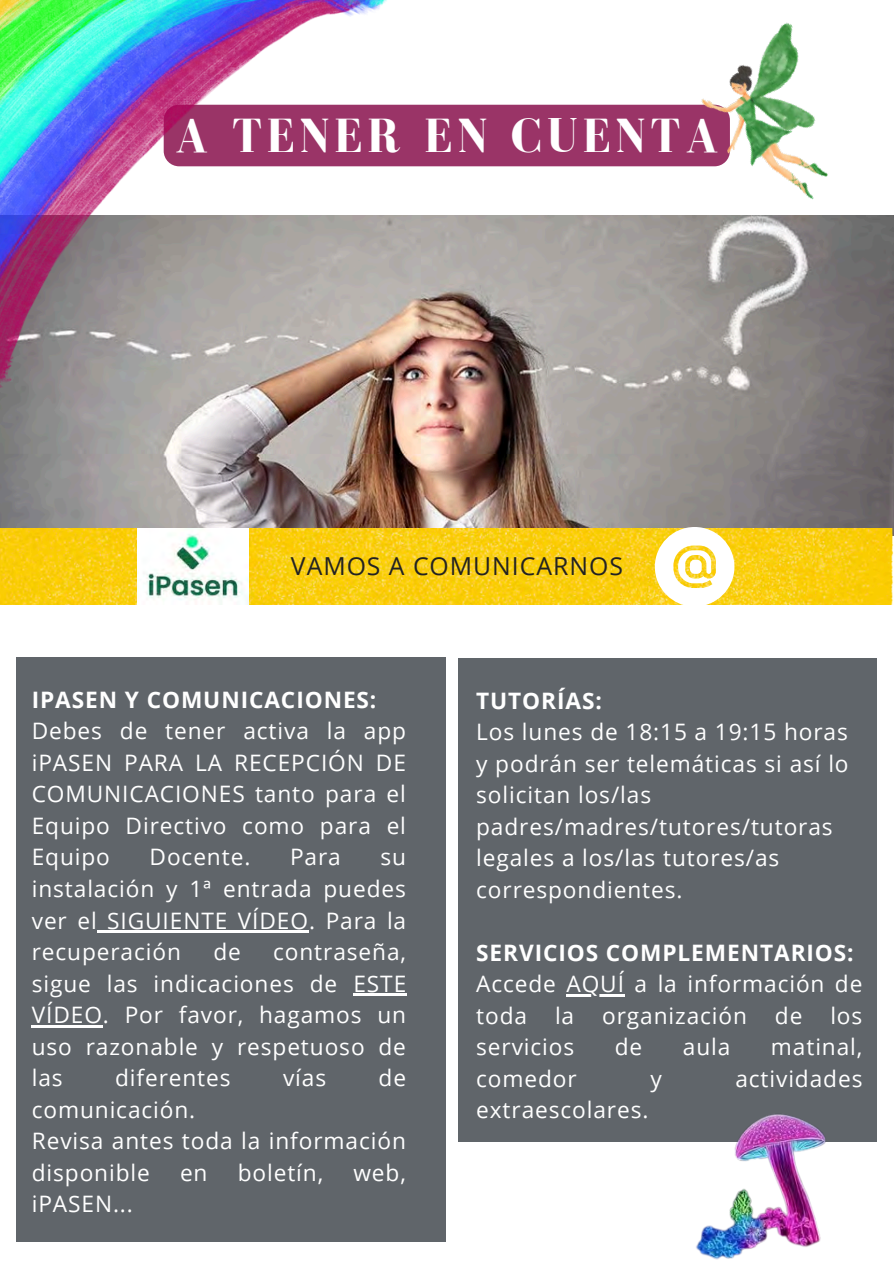
<style>
.page{position:relative;width:894px;height:1264px;background:#fff}
.page>*{position:absolute;margin:0;border:0;box-sizing:border-box;transform-origin:0 0}
.t1{font:700 49.35px "Bodoni FLF";letter-spacing:.1em;color:#fff}
.t2{font:24.75px "Open Sans";letter-spacing:.04em;color:#222}
.t3{font:22.65px/31.5px "Open Sans";letter-spacing:.04em;color:#fff;text-align:justify}
.t4{font:700 22.65px "Open Sans";letter-spacing:.04em;color:#fff}
</style>
<div class="page">
<img style="left:0;top:215px;width:893px;height:313px">
<img style="left:0;top:528px;width:893px;height:77px">
<img style="left:137px;top:528px;width:112px;height:77px">
<svg style="left:654px;top:527px;width:80px;height:78px"></svg>
<div style="left:17px;top:657px;width:428px;height:584px;background:#60656a"></div>
<div style="left:458px;top:658px;width:418px;height:483px;background:#60656a"></div>
<div style="left:405px;top:105px;width:281px;height:61px;background:#9a3467"></div>
<hr style="left:98px;top:930px;width:211px;height:3px;background:#fff">
<hr style="left:353px;top:993px;width:54px;height:3px;background:#fff">
<hr style="left:32px;top:1025px;width:71px;height:2px;background:#fff">
<hr style="left:566px;top:994px;width:58px;height:2px;background:#fff">
<img style="left:0;top:0;width:405px;height:395px">
<img style="left:694px;top:1114px;width:132px;height:146px">
<img style="left:686px;top:22px;width:186px;height:202px">
<p class="t1" style="left:175px;top:109px;width:545px">A TENER EN CUENTA</p>
<p class="t2" style="left:291px;top:548px;width:333px">VAMOS A COMUNICARNOS</p>
<h1 class="t4" style="left:32px;top:683px;width:346px">IPASEN Y COMUNICACIONES:</h1>
<p class="t3" style="left:32px;top:715px;width:375px">Debes de tener activa la app iPASEN PARA LA RECEPCIÓN DE COMUNICACIONES tanto para el Equipo Directivo como para el Equipo</p>
<p class="t3" style="left:149px;top:841px;width:102px">Docente.</p>
<p class="t3" style="left:290px;top:841px;width:52px">Para</p>
<p class="t3" style="left:32px;top:841px;width:376px;text-indent:348px">su instalación y 1ª entrada puedes ver el SIGUIENTE VÍDEO. Para la recuperación</p>
<p class="t3" style="left:213px;top:935px;width:29px">de</p>
<p class="t3" style="left:32px;top:935px;width:376px;text-indent:241px">contraseña, sigue las indicaciones de ESTE VÍDEO. Por favor, hagamos un uso razonable y respetuoso de las</p>
<p class="t3" style="left:115px;top:1061px;width:117px">diferentes</p>
<p class="t3" style="left:283px;top:1061px;width:45px">vías</p>
<p class="t3" style="left:378px;top:1061px;width:29px">de</p>
<p class="t3" style="left:32px;top:1093px;width:165px">comunicación.</p>
<p class="t3" style="left:32px;top:1124px;width:375px">Revisa antes toda la información disponible</p>
<p class="t3" style="left:180px;top:1156px;width:29px">en</p>
<p class="t3" style="left:238px;top:1156px;width:87px">boletín,</p>
<p class="t3" style="left:353px;top:1156px;width:54px">web,</p>
<p class="t3" style="left:32px;top:1187px;width:103px">iPASEN...</p>
<p class="t4" style="left:476px;top:684px;width:127px">TUTORÍAS:</p>
<p class="t3" style="left:476px;top:715px;width:374px;text-align:left">Los lunes de 18:15 a 19:15 horas y podrán ser telemáticas si así lo solicitan los/las padres/madres/tutores/tutoras legales a los/las tutores/as correspondientes.</p>
<h2 class="t4" style="left:476px;top:936px;width:379px">SERVICIOS COMPLEMENTARIOS:</h2>
<p class="t3" style="left:476px;top:967px;width:81px">Accede</p>
<p class="t3" style="left:476px;top:967px;width:387px;text-indent:90px">AQUÍ a la información de toda la organización de los servicios</p>
<p class="t3" style="left:614px;top:1030px;width:29px">de</p>
<p class="t3" style="left:682px;top:1030px;width:49px">aula</p>
<p class="t3" style="left:770px;top:1030px;width:93px">matinal,</p>
<p class="t3" style="left:476px;top:1062px;width:102px">comedor</p>
<p class="t3" style="left:650px;top:1062px;width:13px">y</p>
<p class="t3" style="left:735px;top:1062px;width:129px">actividades</p>
<p class="t3" style="left:476px;top:1093px;width:174px">extraescolares.</p>
</div>
